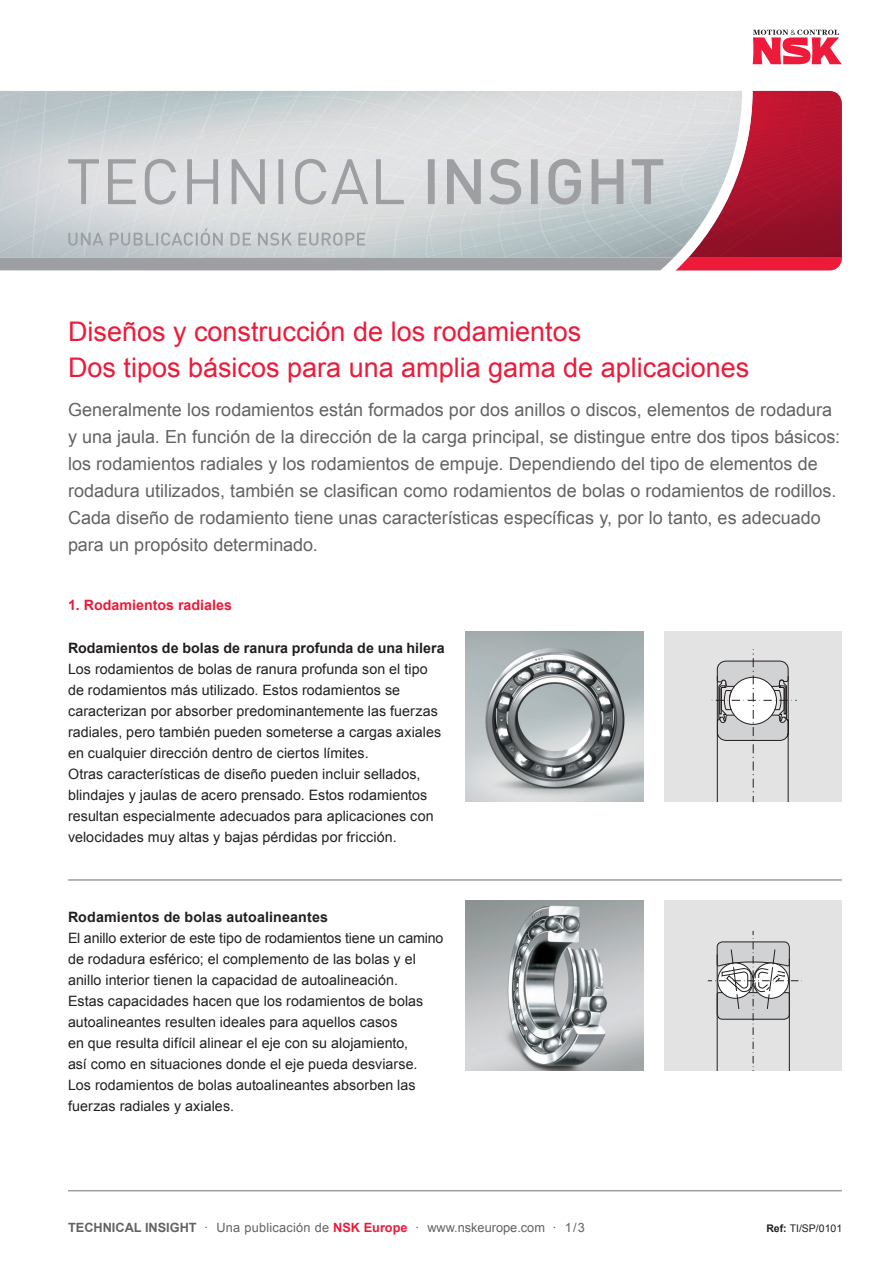
<style>
.page{position:relative;width:893px;height:1263px;background:#fff}
.page>*{position:absolute;margin:0;border:0;box-sizing:border-box;transform-origin:0 0}
.t1{font:27px "Arial";color:#ed1a3a}
.t2{font:18px/27px "Arial";color:#636366}
.DAX_s_9_5_5mm__light{font:14.25px/21px "Arial";letter-spacing:.005em;color:#231f20}
.DAX_s_9_5_5mm__light-2{font:700 14.25px "Arial";letter-spacing:.005em;color:#231f20}
.DAX_s_9_5_5mm__light-3{font:700 14.25px "Arial";color:#ed1a3a}
.t3{font:12.75px "Arial";letter-spacing:.02em;color:#636366}
.t4{font:10.5px "Arial";color:#231f20}
.s1{font-weight:700}
.s2{font-weight:700;color:#ed1a3a}
</style>
<div class="page">
<hr style="left:68px;top:1190px;width:774px;height:1px;background:#9d9fa2">
<svg style="left:753px;top:30px;width:89px;height:34px"></svg>
<img style="left:466px;top:631px;width:177px;height:170px">
<hr style="left:68px;top:879px;width:774px;height:2px;background:#9d9fa2">
<img style="left:466px;top:900px;width:177px;height:170px">
<div style="left:664px;top:900px;width:178px;height:170px;background:#e3e3e3"></div>
<svg style="left:708px;top:931px;width:94px;height:139px"></svg>
<div style="left:664px;top:631px;width:178px;height:170px;background:#e3e3e3"></div>
<svg style="left:711px;top:649px;width:86px;height:152px"></svg>
<svg style="left:0;top:90px;width:842px;height:181px;background:#c7b7bc"></svg>
<p class="t1" style="left:68px;top:314px;width:515px">Diseños y construcción de los rodamientos</p>
<p class="t1" style="left:68px;top:350px;width:683px">Dos tipos básicos para una amplia gama de aplicaciones</p>
<p class="t2" style="left:68px;top:397px;width:774px">Generalmente los rodamientos están formados por dos anillos o discos, elementos de rodadura y una jaula. En función de la dirección de la carga principal, se distingue entre dos tipos básicos: los rodamientos radiales y los rodamientos de empuje. Dependiendo del tipo de elementos de rodadura utilizados, también se clasifican como rodamientos de bolas o rodamientos de rodillos.<br>Cada diseño de rodamiento tiene unas características específicas y, por lo tanto, es adecuado para un propósito determinado.</p>
<p class="DAX_s_9_5_5mm__light-3" style="left:68px;top:595px;width:165px">1. Rodamientos radiales</p>
<p class="DAX_s_9_5_5mm__light-2" style="left:68px;top:638px;width:378px">Rodamientos de bolas de ranura profunda de una hilera</p>
<p class="DAX_s_9_5_5mm__light" style="left:68px;top:659px;width:375px">Los rodamientos de bolas de ranura profunda son el tipo de rodamientos más utilizado. Estos rodamientos se caracterizan por absorber predominantemente las fuerzas radiales, pero también pueden someterse a cargas axiales en cualquier dirección dentro de ciertos límites.<br>Otras características de diseño pueden incluir sellados, blindajes y jaulas de acero prensado. Estos rodamientos resultan especialmente adecuados para aplicaciones con velocidades muy altas y bajas pérdidas por fricción.</p>
<p class="DAX_s_9_5_5mm__light-2" style="left:68px;top:908px;width:261px">Rodamientos de bolas autoalineantes</p>
<p class="DAX_s_9_5_5mm__light" style="left:68px;top:928px;width:377px">El anillo exterior de este tipo de rodamientos tiene un camino de rodadura esférico; el complemento de las bolas y el anillo interior tienen la capacidad de autoalineación.<br>Estas capacidades hacen que los rodamientos de bolas autoalineantes resulten ideales para aquellos casos<br>en que resulta difícil alinear el eje con su alojamiento,<br>así como en situaciones donde el eje pueda desviarse.<br>Los rodamientos de bolas autoalineantes absorben las fuerzas radiales y axiales.</p>
<p class="t3" style="left:68px;top:1219px;width:518px"><span class="s1">TECHNICAL INSIGHT</span> · Una publicación de <span class="s2">NSK Europe</span> · www.nskeurope.com · 1/3</p>
<p class="t4" style="left:766px;top:1221px;width:77px"><span class="s1">Ref:</span> TI/SP/0101</p>
</div>
